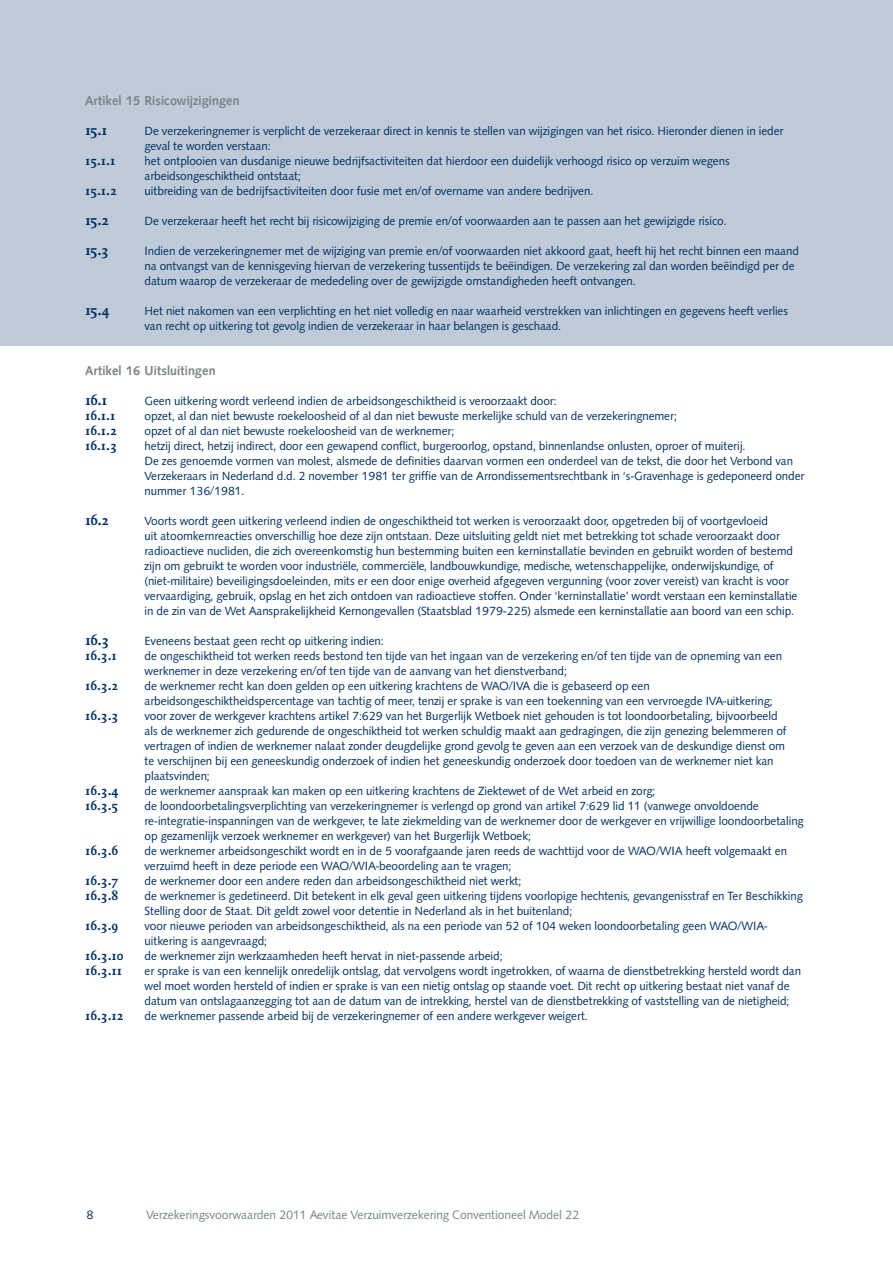
<style>
.page{position:relative;width:893px;height:1263px;background:#fff}
.page>*{position:absolute;margin:0;border:0;box-sizing:border-box;transform-origin:0 0}
.t1{font:700 15px "Quadraat";letter-spacing:-.04em;color:#003063}
.t2{font:700 13.5px "Quadraat";color:#003063}
.t3{font:700 12.75px "Cg Symphony";letter-spacing:.01em;color:#778489}
.t4{font:12px "Cg Symphony";color:#778489}
.t5{font:12px "Cg Symphony";color:#003063}
.t6{font:11.7px/15px "Cg Symphony";color:#003063}
</style>
<div class="page">
<div style="left:0;top:0;width:893px;height:345px;background:#bfcbd8"></div>
<p class="t3" style="left:85px;top:93px;width:156px">Artikel 15 Risicowijzigingen</p>
<p class="t1" style="left:85px;top:123px;width:24px">15.1</p>
<p class="t6" style="left:145px;top:123px;width:640px">De verzekeringnemer is verplicht de verzekeraar direct in kennis te stellen van wijzigingen van het risico. Hieronder dienen in ieder geval te worden verstaan:</p>
<p class="t2" style="left:85px;top:154px;width:32px">15.1.1</p>
<p class="t6" style="left:145px;top:153px;width:586px">het ontplooien van dusdanige nieuwe bedrijfsactiviteiten dat hierdoor een duidelijk verhoogd risico op verzuim wegens arbeidsongeschiktheid ontstaat;</p>
<p class="t2" style="left:85px;top:184px;width:33px">15.1.2</p>
<p class="t6" style="left:145px;top:183px;width:450px">uitbreiding van de bedrijfsactiviteiten door fusie met en/of overname van andere bedrijven.</p>
<p class="t1" style="left:85px;top:213px;width:25px">15.2</p>
<p class="t6" style="left:145px;top:213px;width:583px">De verzekeraar heeft het recht bij risicowijziging de premie en/of voorwaarden aan te passen aan het gewijzigde risico.</p>
<p class="t1" style="left:85px;top:243px;width:25px">15.3</p>
<p class="t6" style="left:145px;top:243px;width:656px">Indien de verzekeringnemer met de wijziging van premie en/of voorwaarden niet akkoord gaat, heeft hij het recht binnen een maand na ontvangst van de kennisgeving hiervan de verzekering tussentijds te beëindigen. De verzekering zal dan worden beëindigd per de datum waarop de verzekeraar de mededeling over de gewijzigde omstandigheden heeft ontvangen.</p>
<p class="t1" style="left:85px;top:303px;width:26px">15.4</p>
<p class="t6" style="left:145px;top:303px;width:645px">Het niet nakomen van een verplichting en het niet volledig en naar waarheid verstrekken van inlichtingen en gegevens heeft verlies van recht op uitkering tot gevolg indien de verzekeraar in haar belangen is geschaad.</p>
<p class="t3" style="left:85px;top:363px;width:132px">Artikel 16 Uitsluitingen</p>
<p class="t1" style="left:85px;top:393px;width:24px">16.1</p>
<p class="t6" style="left:145px;top:393px;width:414px">Geen uitkering wordt verleend indien de arbeidsongeschiktheid is veroorzaakt door:</p>
<p class="t2" style="left:85px;top:409px;width:32px">16.1.1</p>
<p class="t6" style="left:145px;top:408px;width:534px">opzet, al dan niet bewuste roekeloosheid of al dan niet bewuste merkelijke schuld van de verzekeringnemer;</p>
<p class="t2" style="left:85px;top:424px;width:33px">16.1.2</p>
<p class="t6" style="left:145px;top:423px;width:311px">opzet of al dan niet bewuste roekeloosheid van de werknemer;</p>
<p class="t2" style="left:85px;top:439px;width:33px">16.1.3</p>
<p class="t6" style="left:145px;top:438px;width:661px">hetzij direct, hetzij indirect, door een gewapend conflict, burgeroorlog, opstand, binnenlandse onlusten, oproer of muiterij.<br>De zes genoemde vormen van molest, alsmede de definities daarvan vormen een onderdeel van de tekst, die door het Verbond van Verzekeraars in Nederland d.d. 2 november 1981 ter griffie van de Arrondissementsrechtbank in ‘s-Gravenhage is gedeponeerd onder nummer 136/1981.</p>
<p class="t1" style="left:85px;top:513px;width:26px">16.2</p>
<p class="t6" style="left:145px;top:513px;width:654px">Voorts wordt geen uitkering verleend indien de ongeschiktheid tot werken is veroorzaakt door, opgetreden bij of voortgevloeid<br>uit atoomkernreacties onverschillig hoe deze zijn ontstaan. Deze uitsluiting geldt niet met betrekking tot schade veroorzaakt door radioactieve nucliden, die zich overeenkomstig hun bestemming buiten een kerninstallatie bevinden en gebruikt worden of bestemd zijn om gebruikt te worden voor industriële, commerciële, landbouwkundige, medische, wetenschappelijke, onderwijskundige, of (niet-militaire) beveiligingsdoeleinden, mits er een door enige overheid afgegeven vergunning (voor zover vereist) van kracht is voor vervaardiging, gebruik, opslag en het zich ontdoen van radioactieve stoffen. Onder ‘kerninstallatie’ wordt verstaan een kerninstallatie in de zin van de Wet Aansprakelijkheid Kernongevallen (Staatsblad 1979-225) alsmede een kerninstallatie aan boord van een schip.</p>
<p class="t1" style="left:85px;top:633px;width:25px">16.3</p>
<p class="t6" style="left:145px;top:633px;width:241px">Eveneens bestaat geen recht op uitkering indien:</p>
<p class="t2" style="left:85px;top:649px;width:33px">16.3.1</p>
<p class="t6" style="left:145px;top:648px;width:639px">de ongeschiktheid tot werken reeds bestond ten tijde van het ingaan van de verzekering en/of ten tijde van de opneming van een werknemer in deze verzekering en/of ten tijde van de aanvang van het dienstverband;</p>
<p class="t2" style="left:85px;top:679px;width:35px">16.3.2</p>
<p class="t6" style="left:145px;top:678px;width:629px">de werknemer recht kan doen gelden op een uitkering krachtens de WAO/IVA die is gebaseerd op een arbeidsongeschiktheidspercentage van tachtig of meer, tenzij er sprake is van een toekenning van een vervroegde IVA-uitkering;</p>
<p class="t2" style="left:85px;top:709px;width:35px">16.3.3</p>
<p class="t6" style="left:145px;top:708px;width:643px">voor zover de werkgever krachtens artikel 7:629 van het Burgerlijk Wetboek niet gehouden is tot loondoorbetaling, bijvoorbeeld als de werknemer zich gedurende de ongeschiktheid tot werken schuldig maakt aan gedragingen, die zijn genezing belemmeren of vertragen of indien de werknemer nalaat zonder deugdelijke grond gevolg te geven aan een verzoek van de deskundige dienst om te verschijnen bij een geneeskundig onderzoek of indien het geneeskundig onderzoek door toedoen van de werknemer niet kan plaatsvinden;</p>
<p class="t2" style="left:85px;top:784px;width:35px">16.3.4</p>
<p class="t6" style="left:145px;top:783px;width:512px">de werknemer aanspraak kan maken op een uitkering krachtens de Ziektewet of de Wet arbeid en zorg;</p>
<p class="t2" style="left:85px;top:799px;width:35px">16.3.5</p>
<p class="t6" style="left:145px;top:798px;width:661px">de loondoorbetalingsverplichting van verzekeringnemer is verlengd op grond van artikel 7:629 lid 11 (vanwege onvoldoende re-integratie-inspanningen van de werkgever, te late ziekmelding van de werknemer door de werkgever en vrijwillige loondoorbetaling op gezamenlijk verzoek werknemer en werkgever) van het Burgerlijk Wetboek;</p>
<p class="t2" style="left:85px;top:844px;width:35px">16.3.6</p>
<p class="t6" style="left:145px;top:843px;width:644px">de werknemer arbeidsongeschikt wordt en in de 5 voorafgaande jaren reeds de wachttijd voor de WAO/WIA heeft volgemaakt en verzuimd heeft in deze periode een WAO/WIA-beoordeling aan te vragen;</p>
<p class="t2" style="left:85px;top:874px;width:35px">16.3.7</p>
<p class="t6" style="left:145px;top:873px;width:378px">de werknemer door een andere reden dan arbeidsongeschiktheid niet werkt;</p>
<p class="t2" style="left:85px;top:889px;width:35px">16.3.8</p>
<p class="t6" style="left:145px;top:888px;width:660px">de werknemer is gedetineerd. Dit betekent in elk geval geen uitkering tijdens voorlopige hechtenis, gevangenisstraf en Ter Beschikking<br>Stelling door de Staat. Dit geldt zowel voor detentie in Nederland als in het buitenland;</p>
<p class="t2" style="left:85px;top:919px;width:35px">16.3.9</p>
<p class="t6" style="left:145px;top:918px;width:624px">voor nieuwe perioden van arbeidsongeschiktheid, als na een periode van 52 of 104 weken loondoorbetaling geen WAO/WIA&shy;uitkering is aangevraagd;</p>
<p class="t2" style="left:85px;top:949px;width:40px">16.3.10</p>
<p class="t6" style="left:145px;top:948px;width:359px">de werknemer zijn werkzaamheden heeft hervat in niet-passende arbeid;</p>
<p class="t2" style="left:85px;top:964px;width:39px">16.3.11</p>
<p class="t6" style="left:145px;top:963px;width:658px">er sprake is van een kennelijk onredelijk ontslag, dat vervolgens wordt ingetrokken, of waarna de dienstbetrekking hersteld wordt dan wel moet worden hersteld of indien er sprake is van een nietig ontslag op staande voet. Dit recht op uitkering bestaat niet vanaf de datum van ontslagaanzegging tot aan de datum van de intrekking, herstel van de dienstbetrekking of vaststelling van de nietigheid;</p>
<p class="t2" style="left:85px;top:1009px;width:40px">16.3.12</p>
<p class="t6" style="left:145px;top:1008px;width:445px">de werknemer passende arbeid bij de verzekeringnemer of een andere werkgever weigert.</p>
<p class="t5" style="left:87px;top:1207px;width:9px">8</p>
<p class="t4" style="left:146px;top:1207px;width:435px">Verzekeringsvoorwaarden 2011 Aevitae Verzuimverzekering Conventioneel Model 22</p>
</div>
